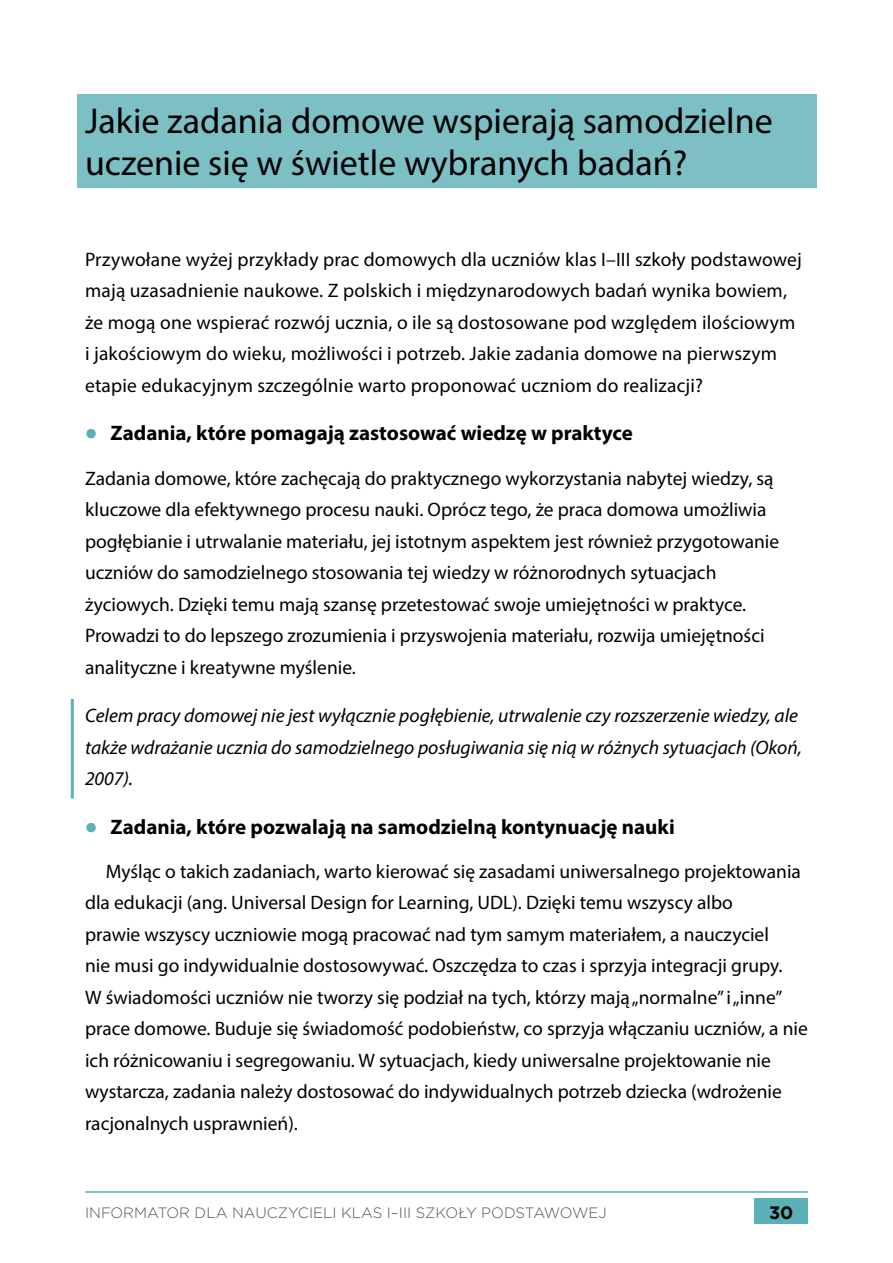
<style>
.page{position:relative;width:893px;height:1263px;background:#fff}
.page>*{position:absolute;margin:0;border:0;box-sizing:border-box;transform-origin:0 0}
.NAGŁÓWEK_I{font:36px/41.4px "Myriad Pro";color:#000}
.t1{font:700 21px "Myriad Pro";color:#000}
.TEXT_PODSTAWOWY{font:19.5px/31.5px "Myriad Pro";color:#000}
.Wyroznienie_z_kreską{font:italic 19.5px/31.5px "Myriad Pro";color:#000}
.t2{font:700 18px "Gotham";color:#000}
.t3{font:300 15px "Gotham";color:#555454}
.s1{font-size:36px;color:#5bafb6}
</style>
<div class="page">
<div style="left:754px;top:1199px;width:54px;height:25px;background:#5bafb6"></div>
<hr style="left:85px;top:1191px;width:723px;height:2px;background:#5bafb6">
<div style="left:77px;top:94px;width:739px;height:93px;background:#7cbfc5"></div>
<hr style="left:71px;top:699px;width:3px;height:99px;background:#5bafb6">
<p class="NAGŁÓWEK_I" style="left:85px;top:100px;width:689px">Jakie zadania domowe wspierają samodzielne uczenie się w świetle wybranych badań?</p>
<p class="TEXT_PODSTAWOWY" style="left:85px;top:243px;width:718px">Przywołane wyżej przykłady prac domowych dla uczniów klas I–III szkoły podstawowej mają uzasadnienie naukowe. Z polskich i międzynarodowych badań wynika bowiem, że mogą one wspierać rozwój ucznia, o ile są dostosowane pod względem ilościowym i jakościowym do wieku, możliwości i potrzeb. Jakie zadania domowe na pierwszym etapie edukacyjnym szczególnie warto proponować uczniom do realizacji?</p>
<p class="t1" style="left:85px;top:419px;width:549px"><span class="s1">•</span> Zadania, które pomagają zastosować wiedzę w praktyce</p>
<p class="TEXT_PODSTAWOWY" style="left:85px;top:462px;width:696px">Zadania domowe, które zachęcają do praktycznego wykorzystania nabytej wiedzy, są kluczowe dla efektywnego procesu nauki. Oprócz tego, że praca domowa umożliwia pogłębianie i utrwalanie materiału, jej istotnym aspektem jest również przygotowanie uczniów do samodzielnego stosowania tej wiedzy w różnorodnych sytuacjach życiowych. Dzięki temu mają szansę przetestować swoje umiejętności w praktyce.<br>Prowadzi to do lepszego zrozumienia i przyswojenia materiału, rozwija umiejętności analityczne i kreatywne myślenie.</p>
<p class="Wyroznienie_z_kreską" style="left:85px;top:699px;width:718px">Celem pracy domowej nie jest wyłącznie pogłębienie, utrwalenie czy rozszerzenie wiedzy, ale także wdrażanie ucznia do samodzielnego posługiwania się nią w różnych sytuacjach (Okoń,<br>2007).</p>
<p class="t1" style="left:85px;top:813px;width:591px"><span class="s1">•</span> Zadania, które pozwalają na samodzielną kontynuację nauki</p>
<p class="TEXT_PODSTAWOWY" style="left:85px;top:855px;width:724px;text-indent:21px">Myśląc o takich zadaniach, warto kierować się zasadami uniwersalnego projektowania dla edukacji (ang. Universal Design for Learning, UDL). Dzięki temu wszyscy albo<br>prawie wszyscy uczniowie mogą pracować nad tym samym materiałem, a nauczyciel<br>nie musi go indywidualnie dostosowywać. Oszczędza to czas i sprzyja integracji grupy.<br>W świadomości uczniów nie tworzy się podział na tych, którzy mają „normalne” i „inne” prace domowe. Buduje się świadomość podobieństw, co sprzyja włączaniu uczniów, a nie ich różnicowaniu i segregowaniu. W sytuacjach, kiedy uniwersalne projektowanie nie wystarcza, zadania należy dostosować do indywidualnych potrzeb dziecka (wdrożenie racjonalnych usprawnień).</p>
<p class="t3" style="left:85px;top:1203px;width:523px">INFORMATOR DLA NAUCZYCIELI KLAS I–III SZKOŁY PODSTAWOWEJ</p>
<p class="t2" style="left:769px;top:1200px;width:26px">30</p>
</div>
